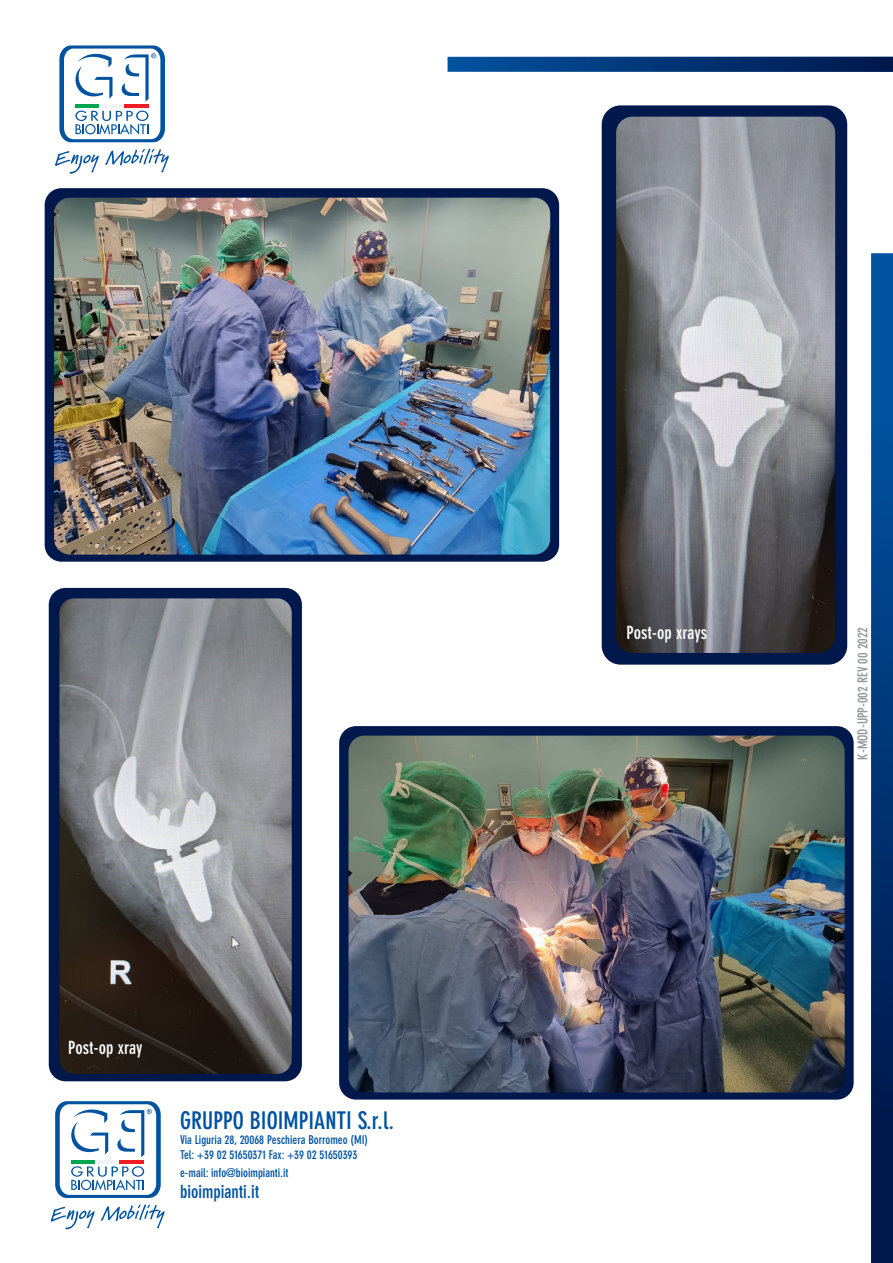
<style>
.page{position:relative;width:893px;height:1263px;background:#fff}
.page>*{position:absolute;margin:0;border:0;box-sizing:border-box;transform-origin:0 0}
.t1{font:700 condensed 24px "DIN Neuzeit Grotesk";color:#0153a0}
.t2{font:700 condensed 18px "DIN Neuzeit Grotesk";color:#fff}
.t3{font:700 condensed 18px "DIN Neuzeit Grotesk";color:#0153a0}
.t4{font:700 condensed 13.5px "DIN Neuzeit Grotesk";color:#939598}
.t5{font:700 condensed 12px/18px "DIN Neuzeit Grotesk";color:#0153a0}
</style>
<div class="page">
<div style="left:45px;top:188px;width:514px;height:374px;background:#00184c;border-radius:17px"></div>
<img style="left:54px;top:198px;width:496px;height:357px">
<div style="left:871px;top:264px;width:22px;height:999px;background:linear-gradient(to bottom,#0059a9,#001142)"></div>
<svg style="left:448px;top:57px;width:445px;height:15px;background:#023676"></svg>
<svg style="left:51px;top:1207px;width:44px;height:22px"></svg>
<svg style="left:101px;top:1204px;width:63px;height:24px"></svg>
<svg style="left:55px;top:1101px;width:106px;height:97px"></svg>
<hr style="left:71px;top:1160px;width:24px;height:3px;background:#00a54f">
<hr style="left:95px;top:1160px;width:25px;height:3px;background:#f2f3f4">
<hr style="left:120px;top:1160px;width:24px;height:3px;background:#ee1d23">
<div style="left:602px;top:105px;width:245px;height:560px;background:#00184c;border-radius:19px"></div>
<img style="left:616px;top:117px;width:219px;height:536px">
<div style="left:49px;top:588px;width:253px;height:493px;background:#00184c;border-radius:17px"></div>
<img style="left:59px;top:598px;width:233px;height:476px">
<div style="left:339px;top:726px;width:515px;height:373px;background:#00184c;border-radius:17px"></div>
<img style="left:348px;top:736px;width:497px;height:356px">
<svg style="left:55px;top:151px;width:44px;height:23px"></svg>
<svg style="left:105px;top:149px;width:64px;height:23px"></svg>
<svg style="left:59px;top:45px;width:106px;height:97px"></svg>
<hr style="left:75px;top:104px;width:25px;height:3px;background:#00a54f">
<hr style="left:100px;top:104px;width:24px;height:3px;background:#f2f3f4">
<hr style="left:124px;top:104px;width:24px;height:3px;background:#ee1d23">
<p class="t2" style="left:68px;top:1037px;width:76px">Post-op xray</p>
<p class="t1" style="left:180px;top:1106px;width:216px">GRUPPO BIOIMPIANTI S.r.l.</p>
<p class="t5" style="left:180px;top:1130px;width:190px">Via Liguria 28, 20068 Peschiera Borromeo (MI)</p>
<p class="t5" style="left:180px;top:1145px;width:179px">Tel: +39 02 51650371 Fax: +39 02 51650393 e-mail: info@bioimpianti.it</p>
<p class="t3" style="left:180px;top:1181px;width:80px">bioimpianti.it</p>
<p class="t2" style="left:626px;top:622px;width:82px">Post-op xrays</p>
<p class="t4" style="left:855px;top:759px;width:134px;rotate:-90deg">K-MOD-UPP-002 REV 00 2022</p>
</div>
